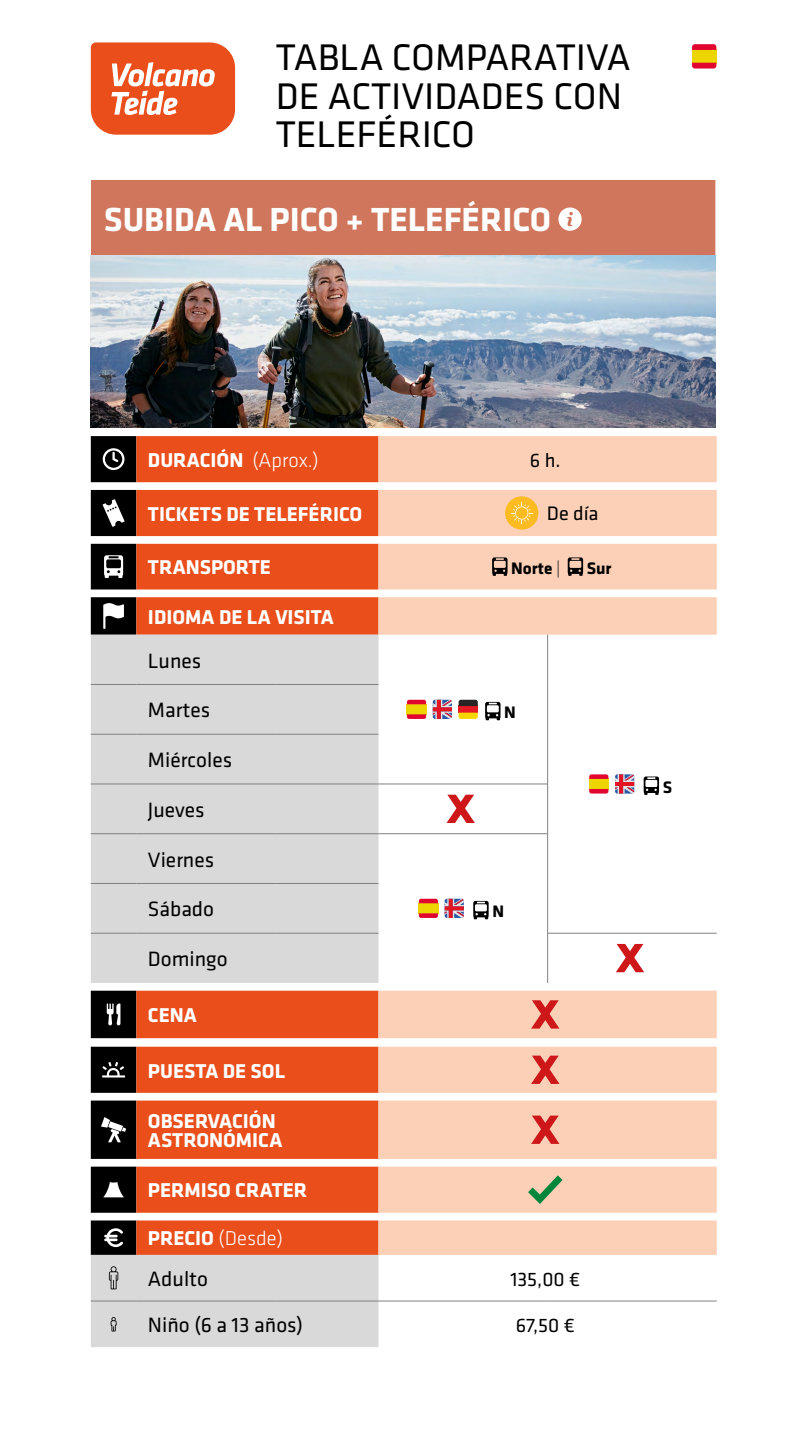
<style>
.page{position:relative;width:810px;height:1440px;background:#fff}
.page>*{position:absolute;margin:0;border:0;box-sizing:border-box;transform-origin:0 0}
.t1{font:38.4px/38.4px "Klavika";color:#000}
.t2{font:700 34.58px "Klavika";color:#fff}
.t3{font:21.52px "Klavika";color:#000}
.t4{font:700 20.77px/19.1px "Klavika";color:#fff}
.t5{font:300 20.77px "Klavika";color:#fff}
.t6{font:20.25px "Klavika";color:#000}
.t7{font:700 17.25px "Klavika";color:#000}
.s1{font-weight:300}
.s2{font-weight:700}
</style>
<div class="page">
<div style="left:91px;top:180px;width:626px;height:76px;background:#cf765c"></div>
<svg style="left:136px;top:436px;width:243px;height:199px;background:#eb6336"></svg>
<svg style="left:379px;top:436px;width:338px;height:819px"></svg>
<svg style="left:91px;top:635px;width:288px;height:712px;background:#e0ae9d"></svg>
<hr style="left:715px;top:180px;width:3px;height:76px;background:#fff">
<hr style="left:91px;top:1301px;width:45px;height:1px;background:#808080">
<hr style="left:136px;top:1301px;width:140px;height:1px;background:#808080">
<hr style="left:276px;top:1301px;width:103px;height:1px;background:#808080">
<hr style="left:379px;top:1301px;width:169px;height:1px;background:#808080">
<hr style="left:548px;top:1301px;width:169px;height:1px;background:#808080">
<hr style="left:136px;top:684px;width:140px;height:1px;background:#808080">
<hr style="left:276px;top:684px;width:103px;height:1px;background:#808080">
<hr style="left:136px;top:734px;width:140px;height:1px;background:#808080">
<hr style="left:276px;top:734px;width:103px;height:1px;background:#808080">
<hr style="left:136px;top:784px;width:140px;height:1px;background:#808080">
<hr style="left:276px;top:784px;width:103px;height:1px;background:#808080">
<hr style="left:136px;top:833px;width:140px;height:1px;background:#808080">
<hr style="left:276px;top:833px;width:103px;height:1px;background:#808080">
<hr style="left:136px;top:883px;width:140px;height:1px;background:#808080">
<hr style="left:276px;top:883px;width:103px;height:1px;background:#808080">
<hr style="left:136px;top:933px;width:140px;height:1px;background:#808080">
<hr style="left:276px;top:933px;width:103px;height:1px;background:#808080">
<hr style="left:379px;top:784px;width:168px;height:1px;background:#808080">
<hr style="left:379px;top:833px;width:168px;height:1px;background:#808080">
<hr style="left:548px;top:933px;width:169px;height:1px;background:#808080">
<hr style="left:547px;top:635px;width:1px;height:49px;background:#808080">
<hr style="left:547px;top:684px;width:1px;height:50px;background:#808080">
<hr style="left:547px;top:734px;width:1px;height:50px;background:#808080">
<hr style="left:547px;top:784px;width:1px;height:50px;background:#808080">
<hr style="left:547px;top:834px;width:1px;height:49px;background:#808080">
<hr style="left:547px;top:883px;width:1px;height:50px;background:#808080">
<hr style="left:547px;top:933px;width:1px;height:50px;background:#808080">
<svg style="left:558px;top:208px;width:24px;height:23px"></svg>
<img style="left:91px;top:256px;width:624px;height:172px">
<div style="left:505px;top:496px;width:33px;height:34px;background:#fbbb21;border-radius:50%"></div>
<svg style="left:511px;top:503px;width:21px;height:20px"></svg>
<svg style="left:492px;top:557px;width:16px;height:19px"></svg>
<svg style="left:568px;top:557px;width:15px;height:19px"></svg>
<svg style="left:406px;top:698px;width:21px;height:22px"></svg>
<div style="left:407px;top:704px;width:19px;height:11px;background:#ecd500"></div>
<svg style="left:407px;top:700px;width:19px;height:4px"></svg>
<svg style="left:407px;top:714px;width:19px;height:5px"></svg>
<svg style="left:431px;top:698px;width:22px;height:22px"></svg>
<svg style="left:433px;top:700px;width:19px;height:19px"></svg>
<svg style="left:457px;top:698px;width:22px;height:22px"></svg>
<div style="left:459px;top:706px;width:19px;height:7px;background:#e41923"></div>
<svg style="left:459px;top:700px;width:19px;height:6px"></svg>
<svg style="left:459px;top:713px;width:19px;height:6px"></svg>
<svg style="left:485px;top:702px;width:16px;height:18px"></svg>
<svg style="left:588px;top:773px;width:22px;height:22px"></svg>
<div style="left:589px;top:779px;width:19px;height:10px;background:#ecd500"></div>
<svg style="left:589px;top:774px;width:19px;height:5px"></svg>
<svg style="left:589px;top:789px;width:19px;height:5px"></svg>
<svg style="left:614px;top:773px;width:22px;height:22px"></svg>
<svg style="left:615px;top:774px;width:19px;height:20px"></svg>
<svg style="left:644px;top:777px;width:15px;height:18px"></svg>
<svg style="left:447px;top:795px;width:28px;height:28px"></svg>
<svg style="left:417px;top:897px;width:22px;height:22px"></svg>
<div style="left:419px;top:903px;width:19px;height:11px;background:#ecd500"></div>
<svg style="left:419px;top:899px;width:19px;height:4px"></svg>
<svg style="left:419px;top:913px;width:19px;height:5px"></svg>
<svg style="left:443px;top:897px;width:22px;height:22px"></svg>
<svg style="left:445px;top:899px;width:19px;height:19px"></svg>
<svg style="left:473px;top:901px;width:16px;height:18px"></svg>
<svg style="left:616px;top:944px;width:28px;height:28px"></svg>
<svg style="left:531px;top:1000px;width:29px;height:29px"></svg>
<svg style="left:531px;top:1056px;width:29px;height:28px"></svg>
<svg style="left:531px;top:1116px;width:29px;height:28px"></svg>
<svg style="left:528px;top:1175px;width:35px;height:29px"></svg>
<svg style="left:91px;top:436px;width:45px;height:819px;background:#7b7b7b"></svg>
<svg style="left:109px;top:1266px;width:9px;height:23px"></svg>
<svg style="left:111px;top:1317px;width:6px;height:15px"></svg>
<svg style="left:690px;top:42px;width:28px;height:28px"></svg>
<div style="left:692px;top:50px;width:24px;height:13px;background:#ecd500"></div>
<svg style="left:692px;top:44px;width:24px;height:6px"></svg>
<svg style="left:692px;top:63px;width:24px;height:6px"></svg>
<svg style="left:91px;top:42px;width:144px;height:93px;background:#ed6f45"></svg>
<h1 class="t1" style="left:276px;top:39px;width:356px">TABLA COMPARATIVA<br>DE ACTIVIDADES CON<br>TELEFÉRICO</h1>
<h2 class="t2" style="left:104px;top:200px;width:449px">SUBIDA AL PICO + TELEFÉRICO</h2>
<p class="t4" style="left:148px;top:451px;width:172px">DURACIÓN <span class="s1">(Aprox.)</span></p>
<p class="t6" style="left:530px;top:449px;width:32px">6 h.</p>
<p class="t4" style="left:148px;top:505px;width:216px">TICKETS DE TELEFÉRICO</p>
<p class="t6" style="left:547px;top:502px;width:53px">De día</p>
<p class="t4" style="left:148px;top:558px;width:124px">TRANSPORTE</p>
<p class="t7" style="left:511px;top:559px;width:51px">Norte <span class="s1">|</span></p>
<p class="t7" style="left:587px;top:559px;width:26px">Sur</p>
<p class="t4" style="left:148px;top:608px;width:187px">IDIOMA DE LA VISITA</p>
<p class="t3" style="left:148px;top:649px;width:55px">Lunes</p>
<p class="t7" style="left:504px;top:703px;width:13px">N</p>
<p class="t3" style="left:148px;top:699px;width:64px">Martes</p>
<p class="t3" style="left:148px;top:748px;width:86px">Miércoles</p>
<p class="t3" style="left:148px;top:798px;width:58px">Jueves</p>
<p class="t3" style="left:148px;top:848px;width:68px">Viernes</p>
<p class="t3" style="left:148px;top:898px;width:68px">Sábado</p>
<p class="t7" style="left:492px;top:902px;width:13px">N</p>
<p class="t3" style="left:148px;top:947px;width:81px">Domingo</p>
<p class="t4" style="left:148px;top:1006px;width:50px">CENA</p>
<p class="t4" style="left:148px;top:1062px;width:139px">PUESTA DE SOL</p>
<p class="t4" style="left:148px;top:1112px;width:136px">OBSERVACIÓN<br>ASTRONÓMICA</p>
<p class="t4" style="left:148px;top:1181px;width:161px">PERMISO CRATER</p>
<p class="t5" style="left:148px;top:1227px;width:137px"><span class="s2">PRECIO</span> (Desde)</p>
<p class="t3" style="left:148px;top:1267px;width:62px">Adulto</p>
<p class="t6" style="left:510px;top:1268px;width:71px">135,00 €</p>
<p class="t3" style="left:148px;top:1313px;width:157px">Niño (6 a 13 años)</p>
<p class="t6" style="left:516px;top:1314px;width:60px">67,50 €</p>
<p class="t7" style="left:663px;top:778px;width:11px">S</p>
</div>
